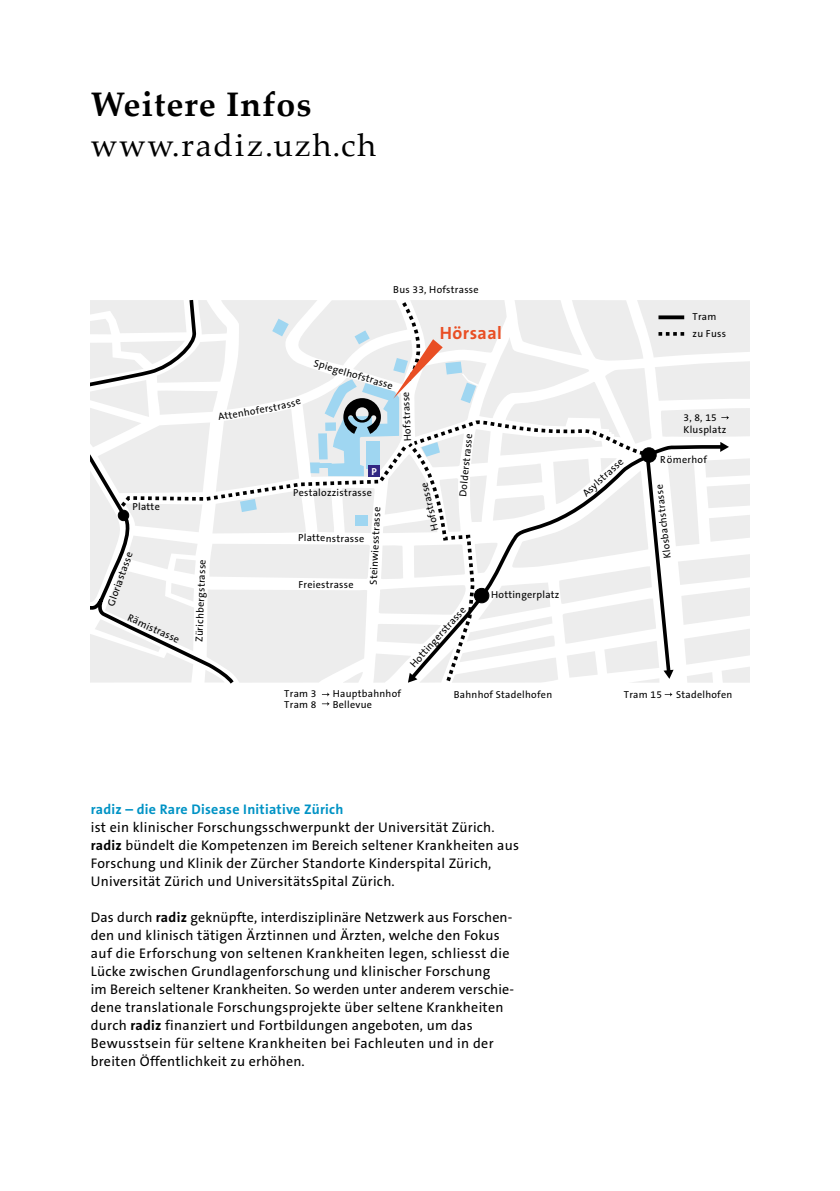
<style>
.page{position:relative;width:840px;height:1191px;background:#fff}
.page>*{position:absolute;margin:0;border:0;box-sizing:border-box;transform-origin:0 0}
.t1{font:700 34px "Palatino Linotype";letter-spacing:.03em;color:#000}
.t2{font:32px "Palatino Linotype";letter-spacing:.055em;color:#000}
.t3{font:700 17.8px "The Sans B7";letter-spacing:.025em;color:#e94e24}
.t4{font:14px/18px "The Sans LP5 Plain";letter-spacing:.02em;color:#000}
.t5{font:700 14px "The Sans B7";letter-spacing:.02em;color:#0093c5}
.t6{font:10.2px/12.2px "The Sans B5 Plain";letter-spacing:.025em;color:#000}
.t7{font:700 10.2px "The Sans B7";color:#fff}
.s1{font-family:"The Sans B7";font-weight:700}
.s2{font-family:"The Sans LP7 Bld"}
</style>
<div class="page">
<svg style="left:237px;top:300px;width:511px;height:382px;fill:#ededed"></svg>
<svg style="left:398px;top:300px;width:249px;height:383px"></svg>
<svg style="left:91px;top:299px;width:146px;height:385px"></svg>
<svg style="left:664px;top:692px;width:8px;height:4px"></svg>
<svg style="left:322px;top:692px;width:7px;height:14px"></svg>
<svg style="left:658px;top:315px;width:25px;height:4px"></svg>
<svg style="left:117px;top:319px;width:611px;height:363px"></svg>
<h1 class="t1" style="left:91px;top:80px;width:222px">Weitere Infos</h1>
<h2 class="t2" style="left:91px;top:122px;width:287px">www.radiz.uzh.ch</h2>
<p class="t6" style="left:132px;top:501px;width:29px">Platte</p>
<p class="t6" style="left:105px;top:604px;width:58px;rotate:-70deg">Gloriastasse</p>
<p class="t6" style="left:131px;top:611px;width:57px;rotate:25deg">Rämistrasse</p>
<p class="t6" style="left:393px;top:283px;width:87px">Bus 33, Hofstrasse</p>
<p class="t6" style="left:193px;top:641px;width:84px;rotate:-88deg">Zürichbergstrasse</p>
<p class="t6" style="left:217px;top:411px;width:61px;rotate:-10deg">Attenhoferst</p>
<p class="t6" style="left:276px;top:401px;width:20px;rotate:-14deg">rass</p>
<p class="t6" style="left:316px;top:357px;width:83px;rotate:17deg">Spiegelhofstrasse</p>
<p class="t7" style="left:371px;top:466px;width:7px">P</p>
<p class="t6" style="left:293px;top:487px;width:80px">Pestalozzistrasse</p>
<p class="t6" style="left:367px;top:584px;width:79px;rotate:-87deg">Steinwiesstrasse</p>
<p class="t6" style="left:298px;top:532px;width:68px;rotate:1deg">Plattenstrasse</p>
<p class="t6" style="left:298px;top:579px;width:57px">Freiestrasse</p>
<p class="t3" style="left:439px;top:324px;width:63px">Hörsaal</p>
<p class="t6" style="left:402px;top:441px;width:51px;rotate:-93deg">Hofstrasse</p>
<p class="t6" style="left:429px;top:531px;width:51px;rotate:-103deg">Hofstrasse</p>
<p class="t6" style="left:456px;top:496px;width:65px;rotate:-84deg">Dolderstrasse</p>
<p class="t6" style="left:491px;top:588px;width:70px">Hottingerplatz</p>
<p class="t6" style="left:407px;top:662px;width:79px;rotate:-48deg">Hottingerstrasse</p>
<p class="t6" style="left:580px;top:490px;width:53px;rotate:-42deg">Asylstrasse</p>
<p class="t6" style="left:692px;top:311px;width:25px">Tram</p>
<p class="t6" style="left:692px;top:328px;width:35px">zu Fuss</p>
<p class="t6" style="left:683px;top:412px;width:44px">3, 8, 15<br>Klusplatz</p>
<p class="t6" style="left:659px;top:454px;width:48px">Römerhof</p>
<p class="t6" style="left:661px;top:559px;width:76px;rotate:-96deg">Klosbachstrasse</p>
<p class="t6" style="left:284px;top:688px;width:34px">Tram 3</p>
<p class="t6" style="left:332px;top:688px;width:70px">Hauptbahnhof</p>
<p class="t6" style="left:623px;top:689px;width:40px">Tram 15</p>
<p class="t6" style="left:453px;top:689px;width:100px">Bahnhof Stadelhofen</p>
<p class="t6" style="left:332px;top:699px;width:41px">Bellevue</p>
<p class="t6" style="left:284px;top:699px;width:34px">Tram 8</p>
<p class="t6" style="left:675px;top:689px;width:58px">Stadelhofen</p>
<p class="t5" style="left:91px;top:801px;width:254px">radiz – die Rare Disease Initiative Zürich</p>
<p class="t4" style="left:91px;top:818px;width:429px">ist ein klinischer Forschungsschwerpunkt der Universität Zürich. <span class="s1">radiz</span> bündelt die Kompetenzen im Bereich seltener Krankheiten aus Forschung und Klinik der Zürcher Standorte Kinderspital Zürich, Universität Zürich und UniversitätsSpital Zürich.</p>
<p class="t4" style="left:91px;top:908px;width:424px">Das durch <span class="s2">radiz</span> geknüpfte, interdisziplinäre Netzwerk aus Forschen&shy;den und klinisch tätigen Ärztinnen und Ärzten, welche den Fokus auf die Erforschung von seltenen Krankheiten legen, schliesst die Lücke zwischen Grundlagenforschung und klinischer Forschung<br>im Bereich seltener Krankheiten. So werden unter anderem verschie&shy;dene translationale Forschungsprojekte über seltene Krankheiten durch <span class="s2">radiz</span> finanziert und Fortbildungen angeboten, um das Bewusstsein für seltene Krankheiten bei Fachleuten und in der breiten Öffentlichkeit zu erhöhen.</p>
</div>
